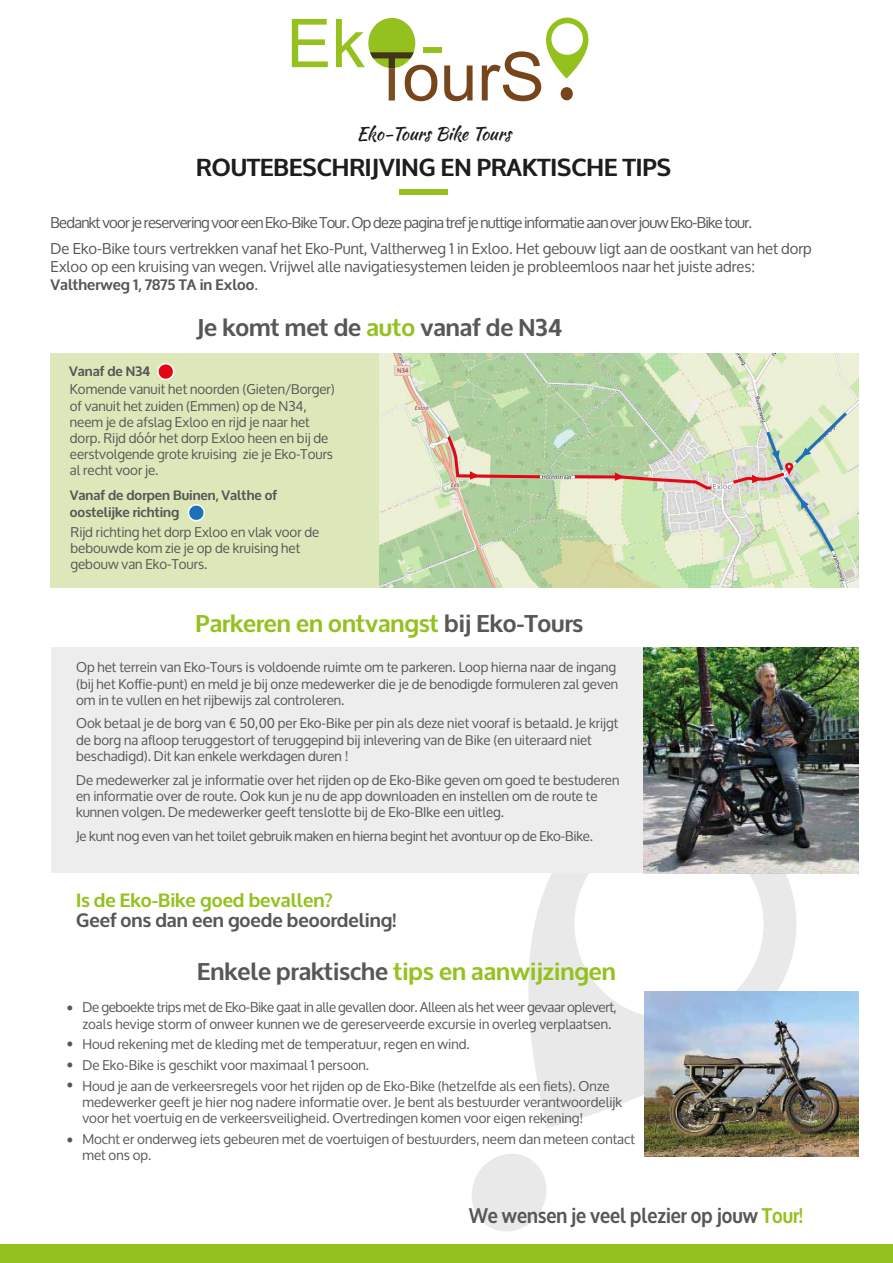
<style>
.page{position:relative;width:893px;height:1263px;background:#fff}
.page>*{position:absolute;margin:0;border:0;box-sizing:border-box;transform-origin:0 0}
.t1{font:700 24.3px "Oxygen";color:#1d1d1b}
.t2{font:700 24px "Oxygen";color:#95c11f}
.t3{font:700 24px "Oxygen";color:#575756}
.t4{font:700 21px "Oxygen";color:#575756;scale:.88 1}
.t5{font:700 19.05px "Oxygen";color:#575756}
.t6{font:700 19.05px "Oxygen";color:#95c11f}
.t7{font:18px "Kaushan Script";letter-spacing:-.015em;color:#1d1d1b}
.t8{font:16.5px/36.3px "Oxygen";color:#575756}
.t9{font:15px/25.5px "Oxygen";letter-spacing:-.045em;color:#575756}
.t10{font:15px/18px "Oxygen";color:#575756}
.t11{font:13.5px/16.2px "Oxygen";color:#575756}
.t12{font:700 13.5px/16.2px "Oxygen";color:#575756}
.s1{font-weight:700}
.s2{color:#95c11f}
.s3{color:#575756}
</style>
<div class="page">
<svg style="left:528px;top:873px;width:268px;height:255px"></svg>
<svg style="left:472px;top:1154px;width:74px;height:77px"></svg>
<div style="left:399px;top:190px;width:48px;height:5px;background:#95c121"></div>
<svg style="left:292px;top:19px;width:36px;height:48px"></svg>
<div style="left:423px;top:47px;width:19px;height:6px;background:#95c11f"></div>
<svg style="left:444px;top:66px;width:29px;height:35px"></svg>
<svg style="left:482px;top:17px;width:107px;height:84px"></svg>
<svg style="left:336px;top:19px;width:101px;height:82px"></svg>
<div style="left:0;top:1244px;width:893px;height:19px;background:#95c11f"></div>
<div style="left:51px;top:647px;width:593px;height:226px;background:#ededed"></div>
<div style="left:50px;top:353px;width:708px;height:234px;background:#dce8ba"></div>
<img style="left:380px;top:353px;width:478px;height:234px">
<svg style="left:572px;top:472px;width:142px;height:19px;background:#d8bdab"></svg>
<svg style="left:444px;top:433px;width:99px;height:47px;background:#c2c39e"></svg>
<svg style="left:730px;top:409px;width:120px;height:146px;background:#d7e0c7"></svg>
<svg style="left:157px;top:363px;width:18px;height:18px"></svg>
<svg style="left:187px;top:504px;width:18px;height:18px"></svg>
<img style="left:643px;top:647px;width:216px;height:226px">
<img style="left:644px;top:991px;width:214px;height:166px">
<h3 class="t7" style="left:356px;top:121px;width:156px">Eko-Tours Bike Tours</h3>
<h1 class="t1" style="left:196px;top:152px;width:476px">ROUTEBESCHRIJVING EN PRAKTISCHE TIPS</h1>
<p class="t9" style="left:51px;top:210px;width:763px">Bedankt voor je reservering voor een Eko-Bike Tour. Op deze pagina tref je nuttige informatie aan over jouw Eko-Bike tour.<br>De Eko-Bike tours vertrekken vanaf het Eko-Punt, Valtherweg 1 in Exloo. Het gebouw ligt aan de oostkant van het dorp</p>
<p class="t10" style="left:51px;top:257px;width:706px">Exloo op een kruising van wegen. Vrijwel alle navigatiesystemen leiden je probleemloos naar het juiste adres:<br><span class="s1">Valtherweg 1, 7875 TA in Exloo</span>.</p>
<h2 class="t3" style="left:197px;top:313px;width:367px">Je komt met de <span class="s2">auto</span> vanaf de N34</h2>
<p class="t12" style="left:69px;top:364px;width:83px">Vanaf de N34</p>
<p class="t11" style="left:70px;top:382px;width:267px">Komende vanuit het noorden (Gieten/Borger) of vanuit het zuiden (Emmen) op de N34, neem je de afslag Exloo en rijd je naar het dorp. Rijd dóór het dorp Exloo heen en bij de eerstvolgende grote kruising zie je Eko-Tours al recht voor je.</p>
<p class="t12" style="left:70px;top:488px;width:209px">Vanaf de dorpen Buinen, Valthe of oostelijke richting</p>
<p class="t11" style="left:71px;top:524px;width:250px">Rijd richting het dorp Exloo en vlak voor de bebouwde kom zie je op de kruising het gebouw van Eko-Tours.</p>
<h2 class="t2" style="left:196px;top:609px;width:389px">Parkeren en ontvangst <span class="s3">bij Eko-Tours</span></h2>
<p class="t11" style="left:76px;top:659px;width:544px">Op het terrein van Eko-Tours is voldoende ruimte om te parkeren. Loop hierna naar de ingang (bij het Koffie-punt) en meld je bij onze medewerker die je de benodigde formuleren zal geven om in te vullen en het rijbewijs zal controleren.</p>
<p class="t11" style="left:76px;top:716px;width:544px">Ook betaal je de borg van € 50,00 per Eko-Bike per pin als deze niet vooraf is betaald. Je krijgt de borg na afloop teruggestort of teruggepind bij inlevering van de Bike (en uiteraard niet beschadigd). Dit kan enkele werkdagen duren !</p>
<p class="t11" style="left:76px;top:772px;width:545px">De medewerker zal je informatie over het rijden op de Eko-Bike geven om goed te bestuderen en informatie over de route. Ook kun je nu de app downloaden en instellen om de route te kunnen volgen. De medewerker geeft tenslotte bij de Eko-BIke een uitleg.</p>
<p class="t11" style="left:76px;top:828px;width:519px">Je kunt nog even van het toilet gebruik maken en hierna begint het avontuur op de Eko-Bike.</p>
<h3 class="t6" style="left:76px;top:888px;width:258px">Is de Eko-Bike goed bevallen?</h3>
<h3 class="t5" style="left:76px;top:908px;width:322px">Geef ons dan een goede beoordeling!</h3>
<p class="t8" style="left:67px;top:990px;width:8px">• •</p>
<p class="t8" style="left:67px;top:1056px;width:8px;line-height:19.8px">• •</p>
<p class="t8" style="left:67px;top:1122px;width:8px">•</p>
<h2 class="t2" style="left:197px;top:956px;width:420px"><span class="s3">Enkele praktische</span> tips en aanwijzingen</h2>
<p class="t11" style="left:82px;top:999px;width:536px">De geboekte trips met de Eko-Bike gaat in alle gevallen door. Alleen als het weer gevaar oplevert, zoals hevige storm of onweer kunnen we de gereserveerde excursie in overleg verplaatsen.</p>
<p class="t11" style="left:82px;top:1034px;width:529px;line-height:20.7px">Houd rekening met de kleding met de temperatuur, regen en wind.<br>De Eko-Bike is geschikt voor maximaal 1 persoon.<br>Houd je aan de verkeersregels voor het rijden op de Eko-Bike (hetzelfde als een fiets). Onze</p>
<p class="t11" style="left:82px;top:1094px;width:541px">medewerker geeft je hier nog nadere informatie over. Je bent als bestuurder verantwoordelijk voor het voertuig en de verkeersveiligheid. Overtredingen komen voor eigen rekening!</p>
<p class="t11" style="left:82px;top:1131px;width:554px">Mocht er onderweg iets gebeuren met de voertuigen of bestuurders, neem dan meteen contact met ons op.</p>
<h3 class="t4" style="left:469px;top:1203px;width:381px">We wensen je veel plezier op jouw <span class="s2">Tour!</span></h3>
</div>
